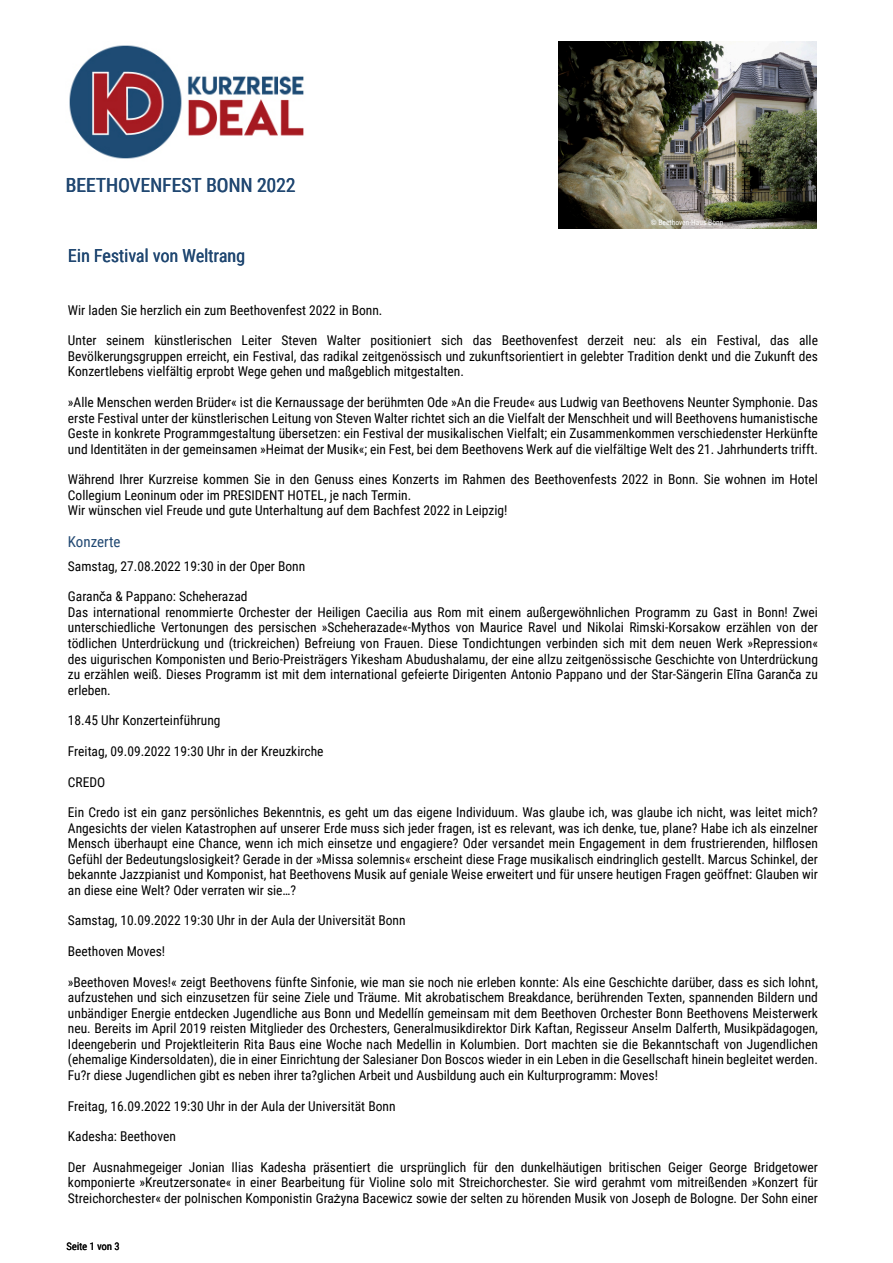
<style>
.page{position:relative;width:893px;height:1263px;background:#fff}
.page>*{position:absolute;margin:0;border:0;box-sizing:border-box;transform-origin:0 0}
.t1{font:19.5px "Roboto Condensed";color:#214872}
.t2{font:18px "Roboto Condensed";color:#214872}
.t3{font:15px "Roboto Condensed";color:#214872}
.t4{font:13.5px/15.6px "Roboto Condensed";color:#000;text-align:justify}
.t5{font:10.5px "Roboto Condensed";color:#000}
.t6{font:7.5px "Roboto Condensed";color:#fff}
.s1{font-family:"Arial"}
</style>
<div class="page">
<img style="left:69px;top:45px;width:235px;height:114px">
<img style="left:558px;top:41px;width:258px;height:188px">
<h1 class="t1" style="left:66px;top:176px;width:232px">BEETHOVENFEST BONN 2022</h1>
<p class="t6" style="left:651px;top:219px;width:74px">© Beethoven-Haus Bonn</p>
<h2 class="t2" style="left:68px;top:247px;width:178px">Ein Festival von Weltrang</h2>
<p class="t4" style="left:68px;top:303px;width:316px">Wir laden Sie herzlich ein zum Beethovenfest 2022 in Bonn.</p>
<p class="t4" style="left:68px;top:334px;width:752px">Unter seinem künstlerischen Leiter Steven Walter positioniert sich das Beethovenfest derzeit neu: als ein Festival, das alle Bevölkerungsgruppen erreicht, ein Festival, das radikal zeitgenössisch und zukunftsorientiert in gelebter Tradition denkt und die Zukunft des Konzertlebens vielfältig erprobt Wege gehen und maßgeblich mitgestalten.</p>
<p class="t4" style="left:68px;top:395px;width:751px">»Alle Menschen werden Brüder« ist die Kernaussage der berühmten Ode »An die Freude« aus Ludwig van Beethovens Neunter Symphonie. Das erste Festival unter der künstlerischen Leitung von Steven Walter richtet sich an die Vielfalt der Menschheit und will Beethovens humanistische Geste in konkrete Programmgestaltung übersetzen: ein Festival der musikalischen Vielfalt; ein Zusammenkommen verschiedenster Herkünfte und Identitäten in der gemeinsamen »Heimat der Musik«; ein Fest, bei dem Beethovens Werk auf die vielfältige Welt des 21. Jahrhunderts trifft.</p>
<p class="t4" style="left:68px;top:473px;width:751px;text-align:left">Während Ihrer Kurzreise kommen Sie in den Genuss eines Konzerts im Rahmen des Beethovenfests 2022 in Bonn. Sie wohnen im Hotel<br>Collegium Leoninum oder im PRESIDENT HOTEL, je nach Termin.<br>Wir wünschen viel Freude und gute Unterhaltung auf dem Bachfest 2022 in Leipzig!</p>
<p class="t3" style="left:68px;top:535px;width:54px">Konzerte</p>
<p class="t4" style="left:68px;top:559px;width:239px">Samstag, 27.08.2022 19:30 in der Oper Bonn</p>
<p class="t4" style="left:68px;top:590px;width:751px;text-align:left">Garan<span class="s1">č</span>a &amp; Pappano: Scheherazad<br>Das international renommierte Orchester der Heiligen Caecilia aus Rom mit einem außergewöhnlichen Programm zu Gast in Bonn! Zwei unterschiedliche Vertonungen des persischen »Scheherazade«-Mythos von Maurice Ravel und Nikolai Rimski-Korsakow erzählen von der tödlichen Unterdrückung und (trickreichen) Befreiung von Frauen. Diese Tondichtungen verbinden sich mit dem neuen Werk »Repression« des uigurischen Komponisten und Berio-Preisträgers Yikesham Abudushalamu, der eine allzu zeitgenössische Geschichte von Unterdrückung zu erzählen weiß. Dieses Programm ist mit dem international gefeierte Dirigenten Antonio Pappano und der Star-Sängerin El<span class="s1">ī</span>na Garan<span class="s1">č</span>a zu erleben.</p>
<p class="t4" style="left:68px;top:713px;width:154px">18.45 Uhr Konzerteinführung</p>
<p class="t4" style="left:68px;top:744px;width:257px">Freitag, 09.09.2022 19:30 Uhr in der Kreuzkirche</p>
<p class="t4" style="left:68px;top:775px;width:39px">CREDO</p>
<p class="t4" style="left:68px;top:805px;width:751px">Ein Credo ist ein ganz persönliches Bekenntnis, es geht um das eigene Individuum. Was glaube ich, was glaube ich nicht, was leitet mich?<br>Angesichts der vielen Katastrophen auf unserer Erde muss sich jeder fragen, ist es relevant, was ich denke, tue, plane? Habe ich als einzelner Mensch überhaupt eine Chance, wenn ich mich einsetze und engagiere? Oder versandet mein Engagement in dem frustrierenden, hilflosen Gefühl der Bedeutungslosigkeit? Gerade in der »Missa solemnis« erscheint diese Frage musikalisch eindringlich gestellt. Marcus Schinkel, der bekannte Jazzpianist und Komponist, hat Beethovens Musik auf geniale Weise erweitert und für unsere heutigen Fragen geöffnet: Glauben wir an diese eine Welt? Oder verraten wir sie…?</p>
<p class="t4" style="left:68px;top:914px;width:339px">Samstag, 10.09.2022 19:30 Uhr in der Aula der Universität Bonn</p>
<p class="t4" style="left:68px;top:944px;width:99px">Beethoven Moves!</p>
<p class="t4" style="left:68px;top:975px;width:751px">»Beethoven Moves!« zeigt Beethovens fünfte Sinfonie, wie man sie noch nie erleben konnte: Als eine Geschichte darüber, dass es sich lohnt, aufzustehen und sich einzusetzen für seine Ziele und Träume. Mit akrobatischem Breakdance, berührenden Texten, spannenden Bildern und unbändiger Energie entdecken Jugendliche aus Bonn und Medellín gemeinsam mit dem Beethoven Orchester Bonn Beethovens Meisterwerk neu. Bereits im April 2019 reisten Mitglieder des Orchesters, Generalmusikdirektor Dirk Kaftan, Regisseur Anselm Dalferth, Musikpädagogen, Ideengeberin und Projektleiterin Rita Baus eine Woche nach Medellin in Kolumbien. Dort machten sie die Bekanntschaft von Jugendlichen (ehemalige Kindersoldaten), die in einer Einrichtung der Salesianer Don Boscos wieder in ein Leben in die Gesellschaft hinein begleitet werden.<br>Fu?r diese Jugendlichen gibt es neben ihrer ta?glichen Arbeit und Ausbildung auch ein Kulturprogramm: Moves!</p>
<p class="t4" style="left:68px;top:1099px;width:329px">Freitag, 16.09.2022 19:30 Uhr in der Aula der Universität Bonn</p>
<p class="t4" style="left:68px;top:1129px;width:109px">Kadesha: Beethoven</p>
<p class="t4" style="left:68px;top:1160px;width:751px">Der Ausnahmegeiger Jonian Ilias Kadesha präsentiert die ursprünglich für den dunkelhäutigen britischen Geiger George Bridgetower komponierte »Kreutzersonate« in einer Bearbeitung für Violine solo mit Streichorchester. Sie wird gerahmt vom mitreißenden »Konzert für Streichorchester« der polnischen Komponistin Gra<span class="s1">ż</span>yna Bacewicz sowie der selten zu hörenden Musik von Joseph de Bologne. Der Sohn einer</p>
<p class="t5" style="left:66px;top:1242px;width:55px">Seite 1 von 3</p>
</div>
